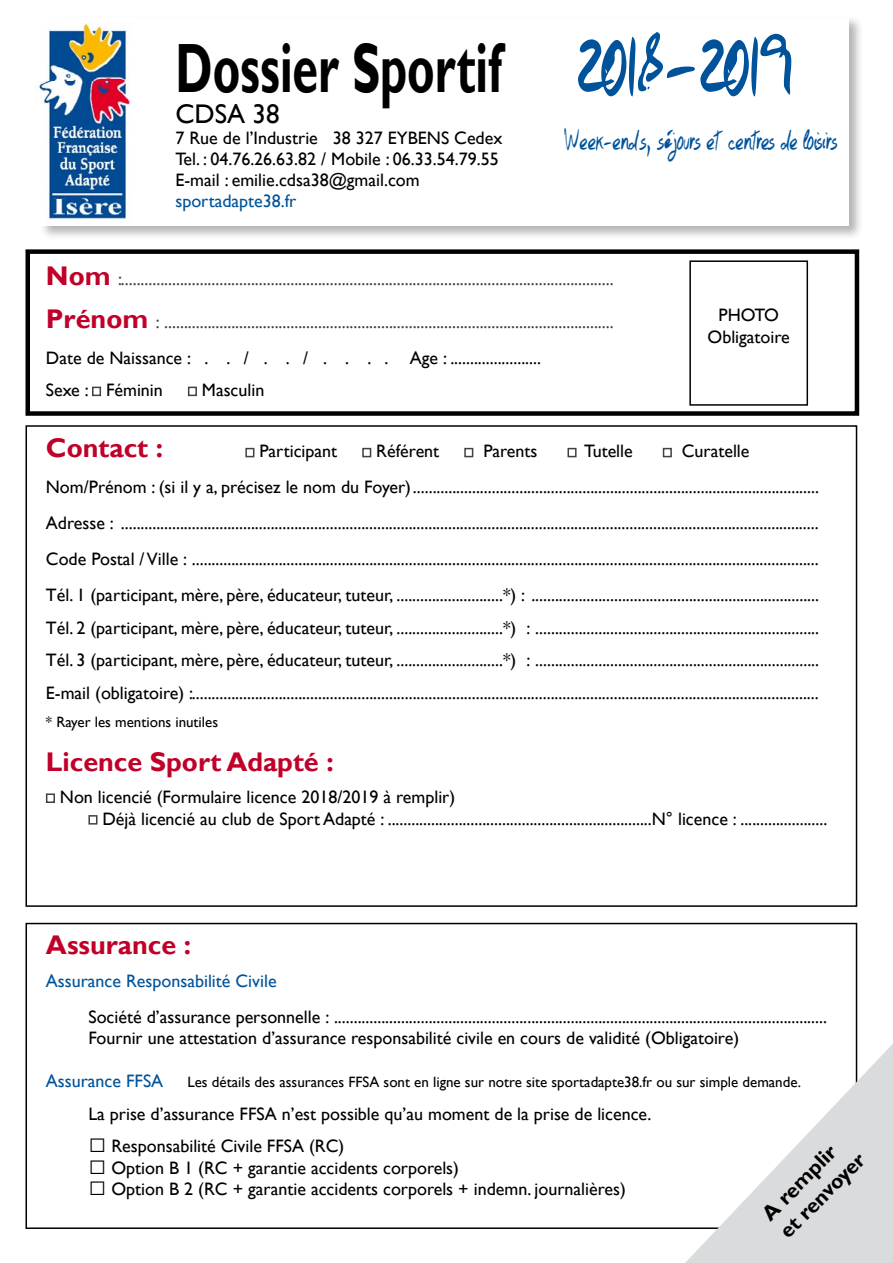
<style>
.page{position:relative;width:893px;height:1263px;background:#fff}
.page>*{position:absolute;margin:0;border:0;box-sizing:border-box;transform-origin:0 0}
.t1{font:146.25px "Hand Test";color:#00539b;scale:.6 1}
.t2{font:700 69.75px "Gill Sans";color:#000;scale:.67 1}
.t3{font:37.5px "Hand Test";color:#00539b;scale:.6 1}
.t4{font:700 27px "Gill Sans";color:#c1002a}
.t5{font:27px "Gill Sans";color:#000}
.t6{font:700 21px "Gill Sans";color:#000}
.t7{font:18px "Gill Sans";color:#000}
.t8{font:18px "Gill Sans";color:#414042}
.t9{font:18px "Gill Sans";color:#00539b}
.t10{font:15px "Gill Sans";color:#000}
.s1{font-weight:700;font-size:27px;color:#c1002a}
</style>
<div class="page">
<div style="left:26px;top:923px;width:831px;height:306px;border:2px solid #000"></div>
<div style="left:26px;top:249px;width:833px;height:167px;border:4px solid #000"></div>
<div style="left:92px;top:387px;width:9px;height:9px;border:2px solid #414042"></div>
<div style="left:188px;top:387px;width:9px;height:9px;border:2px solid #414042"></div>
<div style="left:245px;top:448px;width:9px;height:9px;border:2px solid #414042"></div>
<div style="left:362px;top:448px;width:9px;height:9px;border:2px solid #414042"></div>
<div style="left:464px;top:448px;width:9px;height:9px;border:2px solid #414042"></div>
<div style="left:567px;top:448px;width:10px;height:9px;border:2px solid #414042"></div>
<div style="left:663px;top:448px;width:9px;height:9px;border:2px solid #414042"></div>
<div style="left:46px;top:793px;width:9px;height:10px;border:2px solid #414042"></div>
<div style="left:88px;top:815px;width:9px;height:9px;border:2px solid #414042"></div>
<div style="left:689px;top:260px;width:119px;height:146px;border:2px solid #000"></div>
<div style="left:38px;top:15px;width:825px;height:225px;background:#000;opacity:.3"></div>
<div style="left:41px;top:17px;width:808px;height:208px;background:#fff"></div>
<img style="left:38px;top:23px;width:92px;height:202px">
<svg style="left:685px;top:1043px;width:208px;height:220px;fill:#dcdddf"></svg>
<p class="t2" style="left:175px;top:27px;width:489px">Dossier Sportif</p>
<p class="t5" style="left:175px;top:98px;width:106px">CDSA 38</p>
<p class="t7" style="left:175px;top:127px;width:328px">7 Rue de l’Industrie 38 327 EYBENS Cedex</p>
<p class="t7" style="left:175px;top:148px;width:325px">Tel. : 04.76.26.63.82 / Mobile : 06.33.54.79.55</p>
<p class="t7" style="left:175px;top:169px;width:246px">E-mail : emilie.cdsa38@gmail.com</p>
<p class="t9" style="left:175px;top:191px;width:122px">sportadapte38.fr</p>
<p class="t1" style="left:577px;top:-44px;width:361px">2018-2019</p>
<p class="t3" style="left:564px;top:114px;width:457px">Week-ends, séjours et centres de loisirs</p>
<p class="t8" style="left:46px;top:268px;width:569px"><span class="s1">Nom</span> :.............................................................................................................................</p>
<p class="t8" style="left:46px;top:311px;width:569px"><span class="s1">Prénom</span> : ..................................................................................................................</p>
<p class="t7" style="left:46px;top:347px;width:497px">Date de Naissance : . . / . . / . . . . Age : .......................</p>
<p class="t7" style="left:46px;top:380px;width:118px">Sexe : Féminin</p>
<p class="t7" style="left:202px;top:380px;width:64px">Masculin</p>
<p class="t7" style="left:718px;top:305px;width:62px">PHOTO</p>
<p class="t7" style="left:708px;top:326px;width:84px">Obligatoire</p>
<p class="t4" style="left:46px;top:432px;width:119px">Contact :</p>
<p class="t7" style="left:259px;top:441px;width:79px">Participant</p>
<p class="t7" style="left:376px;top:441px;width:65px">Référent</p>
<p class="t7" style="left:483px;top:441px;width:56px">Parents</p>
<p class="t7" style="left:584px;top:441px;width:50px">Tutelle</p>
<p class="t7" style="left:682px;top:441px;width:69px">Curatelle</p>
<p class="t7" style="left:46px;top:477px;width:775px">Nom/Prénom : (si il y a, précisez le nom du Foyer).......................................................................................................</p>
<p class="t7" style="left:46px;top:513px;width:774px">Adresse : .................................................................................................................................................................................</p>
<p class="t7" style="left:46px;top:549px;width:774px">Code Postal / Ville : ...............................................................................................................................................................</p>
<p class="t7" style="left:46px;top:585px;width:775px">Tél. 1 (participant, mère, père, éducateur, tuteur, ...........................*) : .........................................................................</p>
<p class="t7" style="left:46px;top:617px;width:775px">Tél. 2 (participant, mère, père, éducateur, tuteur, ...........................*) : ........................................................................</p>
<p class="t7" style="left:46px;top:650px;width:775px">Tél. 3 (participant, mère, père, éducateur, tuteur, ...........................*) : ........................................................................</p>
<p class="t7" style="left:46px;top:682px;width:774px">E-mail (obligatoire) :...............................................................................................................................................................</p>
<p class="t10" style="left:46px;top:714px;width:174px">* Rayer les mentions inutiles</p>
<p class="t4" style="left:46px;top:745px;width:289px">Licence Sport Adapté :</p>
<p class="t7" style="left:60px;top:786px;width:397px">Non licencié (Formulaire licence 2018/2019 à remplir)</p>
<p class="t7" style="left:102px;top:808px;width:726px">Déjà licencié au club de Sport Adapté : ...................................................................N° licence : ......................</p>
<p class="t4" style="left:46px;top:929px;width:147px">Assurance :</p>
<p class="t9" style="left:46px;top:970px;width:232px">Assurance Responsabilité Civile</p>
<p class="t7" style="left:88px;top:1006px;width:740px">Société d’assurance personnelle : .............................................................................................................................</p>
<p class="t7" style="left:88px;top:1028px;width:652px">Fournir une attestation d’assurance responsabilité civile en cours de validité (Obligatoire)</p>
<p class="t9" style="left:46px;top:1071px;width:119px">Assurance FFSA</p>
<p class="t10" style="left:187px;top:1074px;width:615px">Les détails des assurances FFSA sont en ligne sur notre site sportadapte38.fr ou sur simple demande.</p>
<p class="t7" style="left:88px;top:1103px;width:565px">La prise d’assurance FFSA n’est possible qu’au moment de la prise de licence.</p>
<p class="t7" style="left:111px;top:1136px;width:234px">Responsabilité Civile FFSA (RC)</p>
<p class="t7" style="left:111px;top:1157px;width:349px">Option B 1 (RC + garantie accidents corporels)</p>
<p class="t7" style="left:111px;top:1179px;width:516px">Option B 2 (RC + garantie accidents corporels + indemn. journalières)</p>
<p class="t6" style="left:756px;top:1208px;width:97px;rotate:-45deg">A remplir</p>
<p class="t6" style="left:774px;top:1225px;width:113px;rotate:-45deg">et renvoyer</p>
</div>
